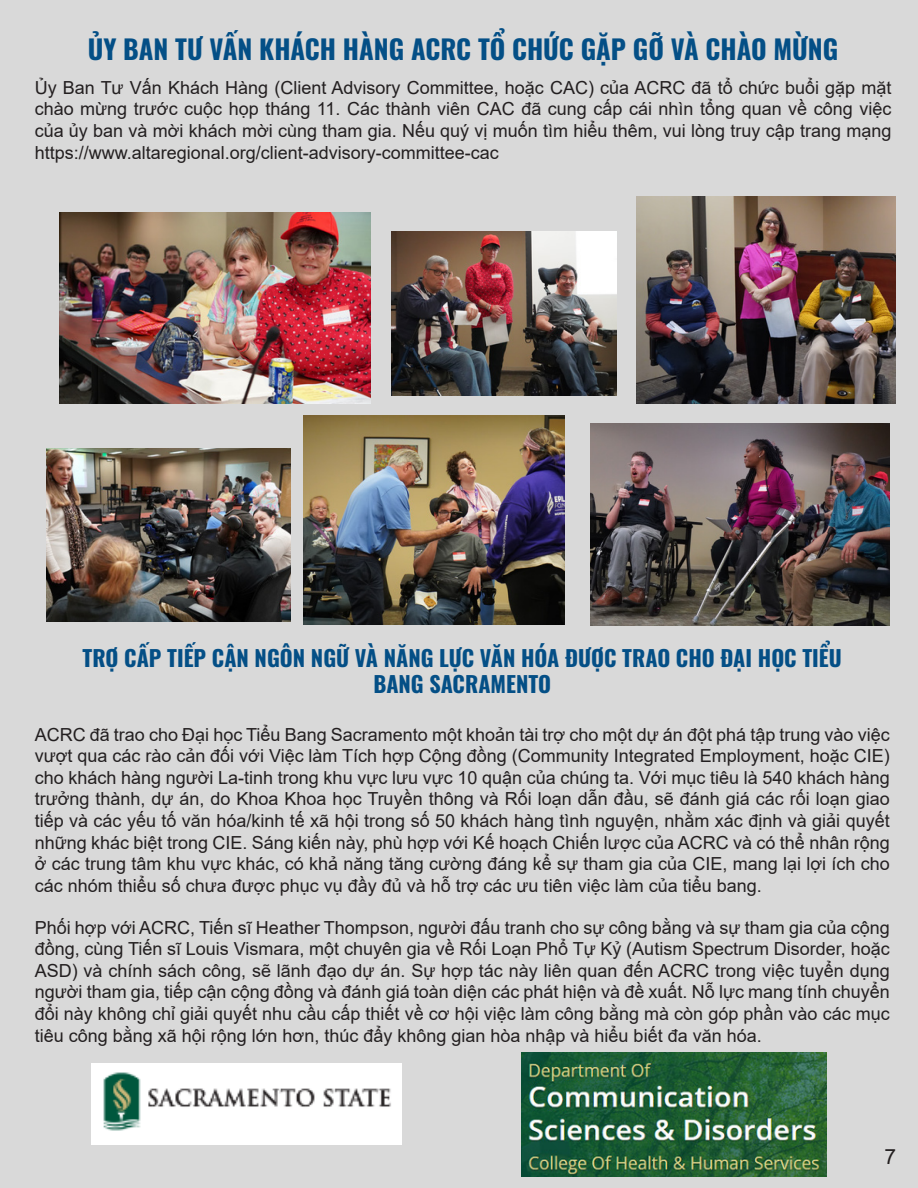
<style>
.page{position:relative;width:918px;height:1188px;background:#d9d9d9}
.page>*{position:absolute;margin:0;border:0;box-sizing:border-box;transform-origin:0 0}
.t1{font:700 26.7px "Oswald";color:#044f86}
.t2{font:700 22.2px/26.5px "Oswald";color:#044f86;text-align:center}
.t3{font:21px "Arial";color:#231f20}
.t4{font:18px/21.6px "Arial";color:#231f20;text-align:justify}
</style>
<div class="page">
<img style="left:591px;top:424px;width:299px;height:201px">
<img style="left:304px;top:416px;width:261px;height:209px">
<img style="left:59px;top:212px;width:312px;height:191px">
<img style="left:637px;top:197px;width:259px;height:207px">
<img style="left:391px;top:231px;width:225px;height:164px">
<img style="left:46px;top:448px;width:244px;height:174px">
<img style="left:522px;top:1052px;width:305px;height:124px">
<img style="left:92px;top:1063px;width:309px;height:81px">
<p class="t1" style="left:88px;top:26px;width:752px">ỦY BAN TƯ VẤN KHÁCH HÀNG ACRC TỔ CHỨC GẶP GỠ VÀ CHÀO MỪNG</p>
<p class="t4" style="left:35px;top:77px;width:858px">Ủy Ban Tư Vấn Khách Hàng (Client Advisory Committee, hoặc CAC) của ACRC đã tổ chức buổi gặp mặt chào mừng trước cuộc họp tháng 11. Các thành viên CAC đã cung cấp cái nhìn tổng quan về công việc của ủy ban và mời khách mời cùng tham gia. Nếu quý vị muốn tìm hiểu thêm, vui lòng truy cập trang mạng https://www.altaregional.org/client-advisory-committee-cac</p>
<p class="t2" style="left:83px;top:642px;width:761px">TRỢ CẤP TIẾP CẬN NGÔN NGỮ VÀ NĂNG LỰC VĂN HÓA ĐƯỢC TRAO CHO ĐẠI HỌC TIỂU<br>BANG SACRAMENTO</p>
<p class="t4" style="left:35px;top:723px;width:857px">ACRC đã trao cho Đại học Tiểu Bang Sacramento một khoản tài trợ cho một dự án đột phá tập trung vào việc vượt qua các rào cản đối với Việc làm Tích hợp Cộng đồng (Community Integrated Employment, hoặc CIE) cho khách hàng người La-tinh trong khu vực lưu vực 10 quận của chúng ta. Với mục tiêu là 540 khách hàng trưởng thành, dự án, do Khoa Khoa học Truyền thông và Rối loạn dẫn đầu, sẽ đánh giá các rối loạn giao tiếp và các yếu tố văn hóa/kinh tế xã hội trong số 50 khách hàng tình nguyện, nhằm xác định và giải quyết những khác biệt trong CIE. Sáng kiến này, phù hợp với Kế hoạch Chiến lược của ACRC và có thể nhân rộng ở các trung tâm khu vực khác, có khả năng tăng cường đáng kể sự tham gia của CIE, mang lại lợi ích cho các nhóm thiểu số chưa được phục vụ đầy đủ và hỗ trợ các ưu tiên việc làm của tiểu bang.</p>
<p class="t4" style="left:35px;top:916px;width:857px">Phối hợp với ACRC, Tiến sĩ Heather Thompson, người đấu tranh cho sự công bằng và sự tham gia của cộng đồng, cùng Tiến sĩ Louis Vismara, một chuyên gia về Rối Loạn Phổ Tự Kỷ (Autism Spectrum Disorder, hoặc ASD) và chính sách công, sẽ lãnh đạo dự án. Sự hợp tác này liên quan đến ACRC trong việc tuyển dụng người tham gia, tiếp cận cộng đồng và đánh giá toàn diện các phát hiện và đề xuất. Nỗ lực mang tính chuyển đổi này không chỉ giải quyết nhu cầu cấp thiết về cơ hội việc làm công bằng mà còn góp phần vào các mục tiêu công bằng xã hội rộng lớn hơn, thúc đẩy không gian hòa nhập và hiểu biết đa văn hóa.</p>
<p class="t3" style="left:884px;top:1142px;width:13px">7</p>
</div>
